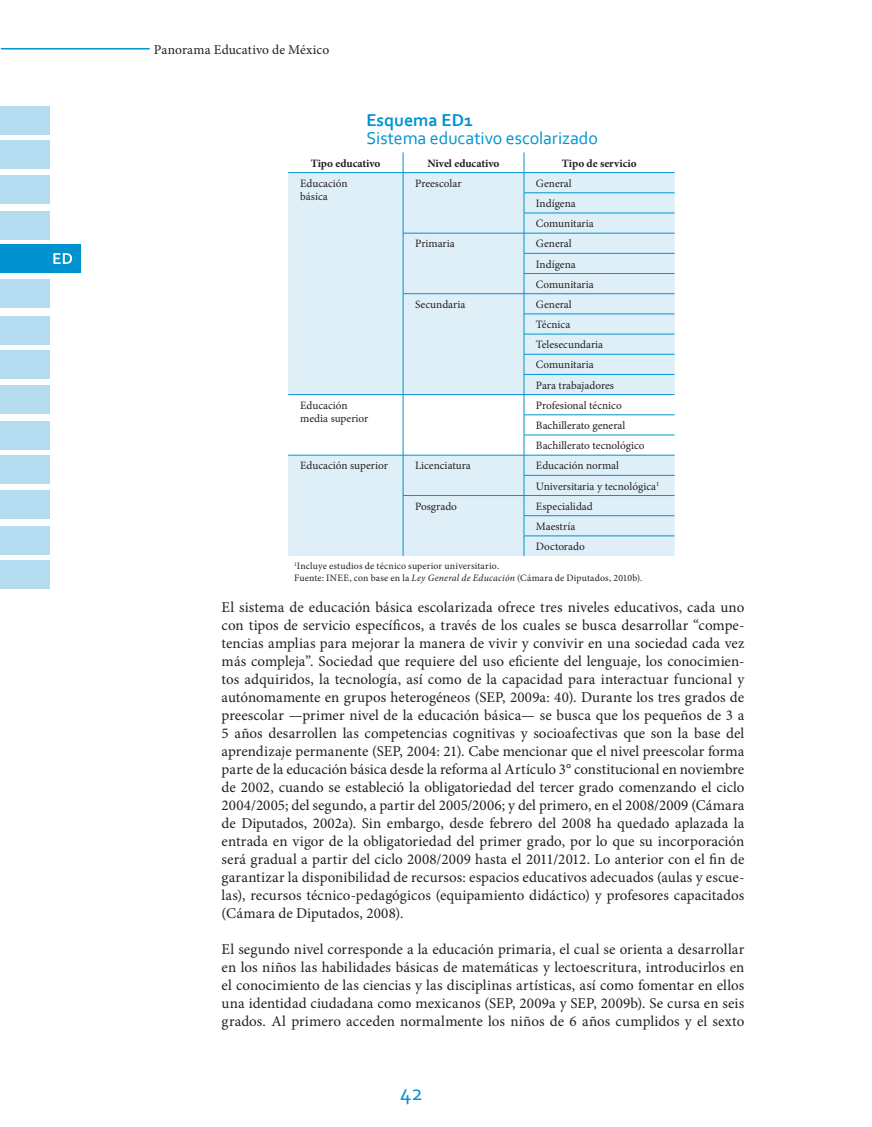
<style>
.page{position:relative;width:872px;height:1127px;background:#fff}
.page>*{position:absolute;margin:0;border:0;box-sizing:border-box;transform-origin:0 0}
.t1{font:22.5px "Corbel";color:#0093d0}
.Subtitulos_tablas__f{font:18px "Corbel";letter-spacing:-.005em;color:#0093d0}
.Subtitulos_tablas__f-2{font:700 18px "Corbel";color:#0093d0}
.Texto__General{font:15px/18px "Minion Pro";letter-spacing:.005em;color:#231f20;text-align:justify}
.Texto__General-2{font:13.5px "Minion Pro";letter-spacing:.005em;color:#231f20}
.DatoIzquierdos{font:11.25px/13.5px "Minion Pro";color:#231f20}
.DatosColumnas{font:700 11.25px "Minion Pro";letter-spacing:-.005em;color:#231f20}
.Fuente{font:9.75px "Minion Pro";letter-spacing:.02em;color:#231f20}
.s1{font-style:italic}
</style>
<div class="page">
<hr style="left:1px;top:48px;width:149px;height:2px;background:#0093d0">
<div style="left:0;top:245px;width:80px;height:28px;background:#0093d0"></div>
<svg style="left:53px;top:253px;width:19px;height:11px"></svg>
<div style="left:0;top:421px;width:49px;height:28px;background:#b5dbf1"></div>
<div style="left:0;top:279px;width:49px;height:29px;background:#b5dbf1"></div>
<div style="left:0;top:490px;width:49px;height:28px;background:#b5dbf1"></div>
<div style="left:0;top:106px;width:49px;height:29px;background:#b5dbf1"></div>
<div style="left:0;top:211px;width:49px;height:29px;background:#b5dbf1"></div>
<div style="left:0;top:455px;width:49px;height:29px;background:#b5dbf1"></div>
<div style="left:0;top:175px;width:49px;height:28px;background:#b5dbf1"></div>
<div style="left:0;top:140px;width:49px;height:29px;background:#b5dbf1"></div>
<div style="left:0;top:385px;width:49px;height:29px;background:#b5dbf1"></div>
<div style="left:0;top:316px;width:50px;height:28px;background:#b5dbf1"></div>
<div style="left:0;top:526px;width:50px;height:29px;background:#b5dbf1"></div>
<div style="left:0;top:350px;width:50px;height:28px;background:#b5dbf1"></div>
<div style="left:0;top:560px;width:50px;height:29px;background:#b5dbf1"></div>
<svg style="left:288px;top:173px;width:386px;height:383px;fill:#dfeff8"></svg>
<hr style="left:288px;top:172px;width:115px;height:1px;background:#0093d0">
<hr style="left:403px;top:172px;width:121px;height:1px;background:#0093d0">
<hr style="left:524px;top:172px;width:150px;height:1px;background:#0093d0">
<hr style="left:524px;top:192px;width:150px;height:1px;background:#0093d0">
<hr style="left:524px;top:213px;width:150px;height:1px;background:#0093d0">
<hr style="left:403px;top:233px;width:121px;height:1px;background:#0093d0">
<hr style="left:524px;top:233px;width:150px;height:1px;background:#0093d0">
<hr style="left:524px;top:253px;width:150px;height:1px;background:#0093d0">
<hr style="left:524px;top:273px;width:150px;height:1px;background:#0093d0">
<hr style="left:403px;top:293px;width:121px;height:1px;background:#0093d0">
<hr style="left:524px;top:293px;width:150px;height:1px;background:#0093d0">
<hr style="left:524px;top:314px;width:150px;height:1px;background:#0093d0">
<hr style="left:524px;top:334px;width:150px;height:1px;background:#0093d0">
<hr style="left:524px;top:354px;width:150px;height:1px;background:#0093d0">
<hr style="left:524px;top:374px;width:150px;height:1px;background:#0093d0">
<hr style="left:288px;top:394px;width:115px;height:1px;background:#0093d0">
<hr style="left:403px;top:394px;width:121px;height:1px;background:#0093d0">
<hr style="left:524px;top:394px;width:150px;height:1px;background:#0093d0">
<hr style="left:524px;top:414px;width:150px;height:1px;background:#0093d0">
<hr style="left:524px;top:435px;width:150px;height:1px;background:#0093d0">
<hr style="left:288px;top:455px;width:115px;height:1px;background:#0093d0">
<hr style="left:403px;top:455px;width:121px;height:1px;background:#0093d0">
<hr style="left:524px;top:455px;width:150px;height:1px;background:#0093d0">
<hr style="left:524px;top:475px;width:150px;height:1px;background:#0093d0">
<hr style="left:403px;top:495px;width:121px;height:1px;background:#0093d0">
<svg style="left:403px;top:152px;width:1px;height:404px"></svg>
<hr style="left:524px;top:495px;width:150px;height:1px;background:#0093d0">
<hr style="left:524px;top:515px;width:150px;height:1px;background:#0093d0">
<hr style="left:524px;top:536px;width:150px;height:1px;background:#0093d0">
<svg style="left:524px;top:152px;width:1px;height:404px"></svg>
<p class="Texto__General-2" style="left:154px;top:41px;width:177px">Panorama Educativo de México</p>
<p class="Subtitulos_tablas__f-2" style="left:366px;top:109px;width:108px">Esquema ED1</p>
<p class="Subtitulos_tablas__f" style="left:366px;top:127px;width:233px">Sistema educativo escolarizado</p>
<p class="DatosColumnas" style="left:311px;top:155px;width:71px">Tipo educativo</p>
<p class="DatosColumnas" style="left:427px;top:155px;width:73px">Nivel educativo</p>
<p class="DatosColumnas" style="left:562px;top:155px;width:76px">Tipo de servicio</p>
<p class="DatoIzquierdos" style="left:300px;top:176px;width:49px">Educación básica</p>
<p class="DatoIzquierdos" style="left:415px;top:176px;width:48px">Preescolar</p>
<p class="DatoIzquierdos" style="left:536px;top:176px;width:37px">General</p>
<p class="DatoIzquierdos" style="left:536px;top:197px;width:41px">Indígena</p>
<p class="DatoIzquierdos" style="left:536px;top:217px;width:59px">Comunitaria</p>
<p class="DatoIzquierdos" style="left:415px;top:237px;width:41px">Primaria</p>
<p class="DatoIzquierdos" style="left:536px;top:237px;width:37px">General</p>
<p class="DatoIzquierdos" style="left:536px;top:257px;width:41px">Indígena</p>
<p class="DatoIzquierdos" style="left:536px;top:277px;width:59px">Comunitaria</p>
<p class="DatoIzquierdos" style="left:415px;top:298px;width:52px">Secundaria</p>
<p class="DatoIzquierdos" style="left:536px;top:298px;width:37px">General</p>
<p class="DatoIzquierdos" style="left:536px;top:318px;width:36px">Técnica</p>
<p class="DatoIzquierdos" style="left:536px;top:338px;width:69px">Telesecundaria</p>
<p class="DatoIzquierdos" style="left:536px;top:358px;width:59px">Comunitaria</p>
<p class="DatoIzquierdos" style="left:536px;top:378px;width:79px">Para trabajadores</p>
<p class="DatoIzquierdos" style="left:300px;top:398px;width:70px">Educación media superior</p>
<p class="DatoIzquierdos" style="left:536px;top:398px;width:87px">Profesional técnico</p>
<p class="DatoIzquierdos" style="left:536px;top:419px;width:91px">Bachillerato general</p>
<p class="DatoIzquierdos" style="left:536px;top:439px;width:110px">Bachillerato tecnológico</p>
<p class="DatoIzquierdos" style="left:300px;top:459px;width:89px">Educación superior</p>
<p class="DatoIzquierdos" style="left:415px;top:459px;width:57px">Licenciatura</p>
<p class="DatoIzquierdos" style="left:536px;top:459px;width:85px">Educación normal</p>
<p class="DatoIzquierdos" style="left:536px;top:479px;width:125px">Universitaria y tecnológica<sup>1</sup></p>
<p class="DatoIzquierdos" style="left:415px;top:499px;width:43px">Posgrado</p>
<p class="DatoIzquierdos" style="left:536px;top:499px;width:58px">Especialidad</p>
<p class="DatoIzquierdos" style="left:536px;top:520px;width:41px">Maestría</p>
<p class="DatoIzquierdos" style="left:536px;top:540px;width:50px">Doctorado</p>
<p class="Fuente" style="left:294px;top:559px;width:206px"><sup>1</sup>Incluye estudios de técnico superior universitario.</p>
<p class="Fuente" style="left:294px;top:571px;width:350px">Fuente: INEE, con base en la <span class="s1">Ley General de Educación</span> (Cámara de Diputados, 2010b).</p>
<p class="Texto__General" style="left:222px;top:598px;width:524px">El sistema de educación básica escolarizada ofrece tres niveles educativos, cada uno con tipos de servicio específicos, a través de los cuales se busca desarrollar “compe&shy;tencias amplias para mejorar la manera de vivir y convivir en una sociedad cada vez más compleja”. Sociedad que requiere del uso eficiente del lenguaje, los conocimien&shy;tos adquiridos, la tecnología, así como de la capacidad para interactuar funcional y autónomamente en grupos heterogéneos (SEP, 2009a: 40). Durante los tres grados de preescolar —primer nivel de la educación básica— se busca que los pequeños de 3 a 5 años desarrollen las competencias cognitivas y socioafectivas que son la base del aprendizaje permanente (SEP, 2004: 21). Cabe mencionar que el nivel preescolar forma parte de la educación básica desde la reforma al Artículo 3° constitucional en noviembre de 2002, cuando se estableció la obligatoriedad del tercer grado comenzando el ciclo 2004/2005; del segundo, a partir del 2005/2006; y del primero, en el 2008/2009 (Cámara de Diputados, 2002a). Sin embargo, desde febrero del 2008 ha quedado aplazada la entrada en vigor de la obligatoriedad del primer grado, por lo que su incorporación será gradual a partir del ciclo 2008/2009 hasta el 2011/2012. Lo anterior con el fin de garantizar la disponibilidad de recursos: espacios educativos adecuados (aulas y escue&shy;las), recursos técnico-pedagógicos (equipamiento didáctico) y profesores capacitados (Cámara de Diputados, 2008).</p>
<p class="Texto__General" style="left:222px;top:940px;width:524px">El segundo nivel corresponde a la educación primaria, el cual se orienta a desarrollar en los niños las habilidades básicas de matemáticas y lectoescritura, introducirlos en el conocimiento de las ciencias y las disciplinas artísticas, así como fomentar en ellos una identidad ciudadana como mexicanos (SEP, 2009a y SEP, 2009b). Se cursa en seis grados. Al primero acceden normalmente los niños de 6 años cumplidos y el sexto</p>
<p class="t1" style="left:400px;top:1079px;width:25px">42</p>
</div>
